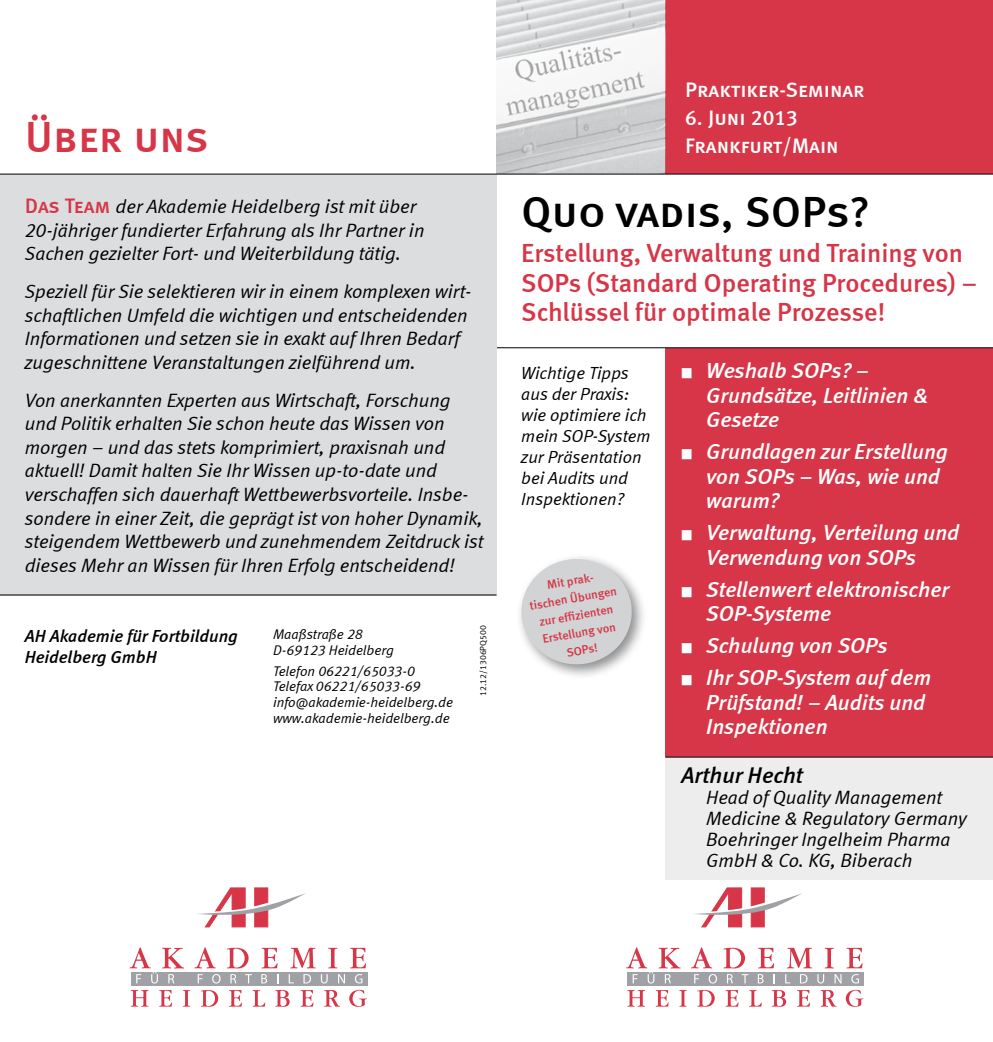
<style>
.page{position:relative;width:993px;height:1042px;background:#fff}
.page>*{position:absolute;margin:0;border:0;box-sizing:border-box;transform-origin:0 0}
.t1{font:43.75px "Meta Medium LF Caps";color:#000}
.t2{font:43.75px "Meta Medium LF Caps";color:#d63647}
.t3{font:26.25px/29.8px "Meta Medium LF";color:#d63647}
.t4{font:italic 22.75px "Meta Medium LF";color:#000}
.t5{font:italic 21.88px/24.5px "Meta Medium LF";color:#fff}
.t6{font:21px/28px "Meta Medium LF Caps";color:#fff}
.t7{font:italic 19.25px/23.6px "Meta Normal LF";color:#000}
.t8{font:italic 17.5px/21px "Meta Normal LF";color:#000}
.t9{font:italic 17.5px/21px "Meta Medium LF";color:#000}
.t10{font:italic 14px/15.8px "Meta Normal LF";color:#000}
.t11{font:12.25px/17.5px "Meta Medium LF";color:#d63647;text-align:center}
.t12{font:8.75px "Meta Normal LF";color:#000}
.s1{font-family:"Meta Medium LF Caps";font-style:normal;font-size:21px;color:#d63647}
</style>
<div class="page">
<div style="left:665px;top:0;width:327px;height:174px;background:#d63647"></div>
<svg style="left:694px;top:888px;width:108px;height:39px"></svg>
<svg style="left:627px;top:990px;width:18px;height:16px"></svg>
<svg style="left:655px;top:990px;width:13px;height:16px"></svg>
<svg style="left:679px;top:990px;width:7px;height:16px"></svg>
<svg style="left:697px;top:990px;width:17px;height:16px"></svg>
<svg style="left:725px;top:990px;width:13px;height:16px"></svg>
<svg style="left:749px;top:990px;width:12px;height:16px"></svg>
<svg style="left:771px;top:990px;width:14px;height:16px"></svg>
<svg style="left:797px;top:990px;width:12px;height:16px"></svg>
<svg style="left:820px;top:990px;width:16px;height:16px"></svg>
<svg style="left:845px;top:990px;width:18px;height:17px"></svg>
<svg style="left:691px;top:947px;width:21px;height:21px"></svg>
<svg style="left:723px;top:948px;width:21px;height:20px"></svg>
<svg style="left:758px;top:948px;width:15px;height:20px"></svg>
<svg style="left:786px;top:948px;width:25px;height:20px"></svg>
<svg style="left:824px;top:948px;width:9px;height:20px"></svg>
<svg style="left:846px;top:948px;width:16px;height:20px"></svg>
<div style="left:627px;top:972px;width:236px;height:13px;background:#9fa1a4"></div>
<svg style="left:626px;top:947px;width:54px;height:36px"></svg>
<svg style="left:694px;top:974px;width:5px;height:9px"></svg>
<svg style="left:708px;top:974px;width:8px;height:9px"></svg>
<svg style="left:727px;top:974px;width:5px;height:9px"></svg>
<svg style="left:741px;top:974px;width:7px;height:9px"></svg>
<svg style="left:757px;top:974px;width:6px;height:9px"></svg>
<svg style="left:785px;top:974px;width:5px;height:9px"></svg>
<svg style="left:800px;top:974px;width:7px;height:9px"></svg>
<svg style="left:817px;top:974px;width:6px;height:9px"></svg>
<svg style="left:834px;top:974px;width:7px;height:9px"></svg>
<svg style="left:851px;top:974px;width:7px;height:9px"></svg>
<div style="left:665px;top:348px;width:327px;height:408px;background:#d63647"></div>
<hr style="left:496px;top:347px;width:496px;height:1px;background:#000">
<svg style="left:197px;top:888px;width:109px;height:39px"></svg>
<svg style="left:131px;top:990px;width:17px;height:16px"></svg>
<svg style="left:159px;top:990px;width:13px;height:16px"></svg>
<svg style="left:183px;top:990px;width:7px;height:16px"></svg>
<svg style="left:201px;top:990px;width:17px;height:16px"></svg>
<svg style="left:229px;top:990px;width:13px;height:16px"></svg>
<svg style="left:252px;top:990px;width:13px;height:16px"></svg>
<svg style="left:275px;top:990px;width:14px;height:16px"></svg>
<svg style="left:300px;top:990px;width:13px;height:16px"></svg>
<svg style="left:324px;top:990px;width:16px;height:16px"></svg>
<svg style="left:349px;top:990px;width:18px;height:17px"></svg>
<svg style="left:194px;top:947px;width:22px;height:21px"></svg>
<svg style="left:227px;top:948px;width:21px;height:20px"></svg>
<svg style="left:261px;top:948px;width:16px;height:20px"></svg>
<svg style="left:290px;top:948px;width:25px;height:20px"></svg>
<svg style="left:328px;top:948px;width:9px;height:20px"></svg>
<svg style="left:350px;top:948px;width:16px;height:20px"></svg>
<div style="left:131px;top:972px;width:236px;height:13px;background:#9fa1a4"></div>
<svg style="left:129px;top:947px;width:55px;height:36px"></svg>
<svg style="left:198px;top:974px;width:4px;height:9px"></svg>
<svg style="left:212px;top:974px;width:8px;height:9px"></svg>
<svg style="left:230px;top:974px;width:6px;height:9px"></svg>
<svg style="left:245px;top:974px;width:7px;height:9px"></svg>
<svg style="left:261px;top:974px;width:6px;height:9px"></svg>
<svg style="left:288px;top:974px;width:6px;height:9px"></svg>
<svg style="left:303px;top:974px;width:8px;height:9px"></svg>
<svg style="left:321px;top:974px;width:6px;height:9px"></svg>
<svg style="left:338px;top:974px;width:7px;height:9px"></svg>
<svg style="left:355px;top:974px;width:7px;height:9px"></svg>
<div style="left:665px;top:756px;width:327px;height:123px;background:#ededee"></div>
<img style="left:496px;top:0;width:169px;height:174px">
<div style="left:515px;top:553px;width:131px;height:126px;background:#000;opacity:.44"></div>
<svg style="left:517px;top:555px;width:119px;height:113px"></svg>
<div style="left:0;top:174px;width:496px;height:421px;background:#dcddde"></div>
<hr style="left:0;top:594px;width:496px;height:1px;background:#000">
<hr style="left:0;top:174px;width:992px;height:1px;background:#000">
<hr style="left:665px;top:756px;width:327px;height:1px;background:#000">
<h1 class="t2" style="left:25px;top:112px;width:185px">Über uns</h1>
<p class="t7" style="left:25px;top:194px;width:401px"><span class="s1">Das Team</span> der Akademie Heidelberg ist mit über<br>20-jähriger fundierter Erfahrung als Ihr Partner in<br>Sachen gezielter Fort- und Weiterbildung tätig.</p>
<p class="t7" style="left:25px;top:279px;width:448px">Speziell für Sie selektieren wir in einem komplexen wirt&shy;schaftlichen Umfeld die wichtigen und entscheidenden Informationen und setzen sie in exakt auf Ihren Bedarf zugeschnittene Veranstaltungen zielführend um.</p>
<p class="t7" style="left:25px;top:388px;width:460px">Von anerkannten Experten aus Wirtschaft, Forschung und Politik erhalten Sie schon heute das Wissen von morgen – und das stets komprimiert, praxisnah und aktuell! Damit halten Sie Ihr Wissen up-to-date und verschaffen sich dauerhaft Wettbewerbsvorteile. Insbe&shy;sondere in einer Zeit, die geprägt ist von hoher Dynamik, steigendem Wettbewerb und zunehmendem Zeitdruck ist dieses Mehr an Wissen für Ihren Erfolg entscheidend!</p>
<p class="t9" style="left:25px;top:625px;width:214px">AH Akademie für Fortbildung<br>Heidelberg GmbH</p>
<p class="t10" style="left:273px;top:626px;width:122px">Maaßstraße 28<br>D-69123 Heidelberg</p>
<p class="t10" style="left:273px;top:663px;width:181px">Telefon 06221/65033-0<br>Telefax 06221/65033-69 info@akademie-heidelberg.de www.akademie-heidelberg.de</p>
<p class="t12" style="left:478px;top:696px;width:72px;rotate:-90deg">12.12/1306PQ500</p>
<p class="t6" style="left:685px;top:76px;width:181px">Praktiker-Seminar</p>
<p class="t6" style="left:685px;top:104px;width:155px">6. Juni 2013<br>Frankfurt/Main</p>
<h1 class="t1" style="left:521px;top:186px;width:350px">Quo vadis, SOPs?</h1>
<h2 class="t3" style="left:521px;top:238px;width:457px">Erstellung, Verwaltung und Training von<br>SOPs (Standard Operating Procedures) –<br>Schlüssel für optimale Prozesse!</h2>
<p class="t8" style="left:521px;top:362px;width:131px">Wichtige Tipps aus der Praxis: wie optimiere ich mein SOP-System zur Präsentation bei Audits und<br>Inspektionen?</p>
<p class="t5" style="left:706px;top:358px;width:224px;text-indent:-25px">■ Weshalb SOPs? –<br>Grundsätze, Leitlinien &amp;<br>Gesetze</p>
<p class="t5" style="left:706px;top:439px;width:243px;text-indent:-25px">■ Grundlagen zur Erstellung von SOPs – Was, wie und warum?</p>
<p class="t5" style="left:706px;top:520px;width:254px;text-indent:-25px">■ Verwaltung, Verteilung und<br>Verwendung von SOPs</p>
<p class="t5" style="left:706px;top:576px;width:244px;text-indent:-25px">■ Stellenwert elektronischer<br>SOP-Systeme</p>
<p class="t5" style="left:681px;top:633px;width:208px">■ Schulung von SOPs</p>
<p class="t5" style="left:706px;top:665px;width:226px;text-indent:-25px">■ Ihr SOP-System auf dem<br>Prüfstand! – Audits und<br>Inspektionen</p>
<p class="t11" style="left:525px;top:580px;width:90px;rotate:-10deg">Mit prak&shy;tischen Übungen zur effi zienten<br>Erstellung von<br>SOPs!</p>
<p class="t4" style="left:681px;top:762px;width:123px">Arthur Hecht</p>
<p class="t7" style="left:706px;top:787px;width:262px;line-height:21px">Head of Quality Management<br>Medicine &amp; Regulatory Germany<br>Boehringer Ingelheim Pharma<br>GmbH &amp; Co. KG, Biberach</p>
</div>
